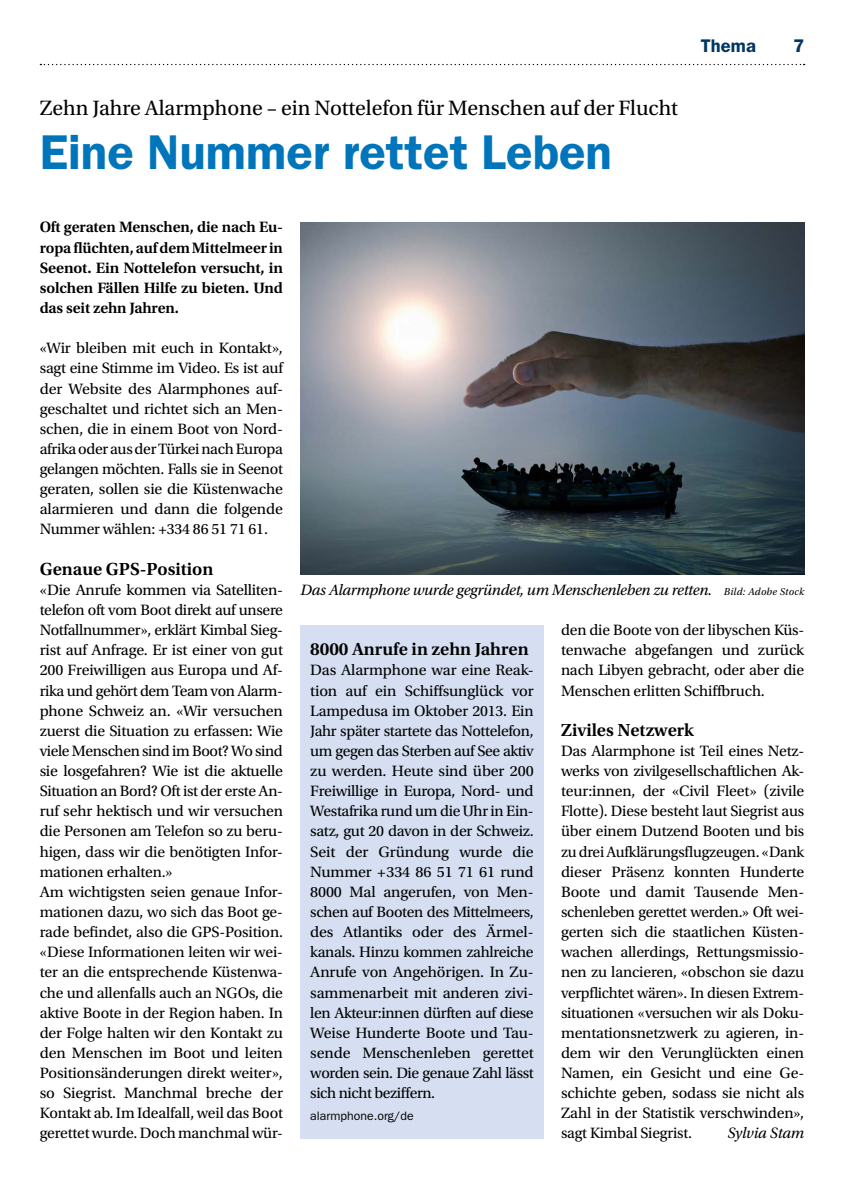
<style>
.page{position:relative;width:844px;height:1191px;background:#fff}
.page>*{position:absolute;margin:0;border:0;box-sizing:border-box;transform-origin:0 0}
.t1{font:600 49px "ITC Franklin Gothic Std";color:#0075bb}
.t2{font:21.88px "Utopia Std";color:#000}
.t3{font:600 18.38px "Utopia Std";color:#000}
.t4{font:600 18.38px "ITC Franklin Gothic Std";letter-spacing:.005em;color:#003664}
.t5{font:15.75px/20.1px "Utopia Std";letter-spacing:-.01em;color:#000;text-align:justify}
.t6{font:600 15.75px/20.1px "Utopia Std";letter-spacing:-.01em;color:#000;text-align:justify}
.t7{font:italic 15.75px "Utopia Std";letter-spacing:-.015em;color:#000}
.t8{font:12.25px "ITC Franklin Gothic Std";color:#000}
.s1{font-size:10.5px}
</style>
<div class="page">
<div style="left:300px;top:625px;width:243px;height:513px;background:#d5dff1"></div>
<img style="left:300px;top:222px;width:504px;height:352px">
<svg style="left:40px;top:64px;width:764px;height:1px"></svg>
<h2 class="t2" style="left:40px;top:96px;width:639px">Zehn Jahre Alarmphone – ein Nottelefon für Menschen auf der Flucht</h2>
<h1 class="t1" style="left:40px;top:123px;width:573px">Eine Nummer rettet Leben</h1>
<p class="t4" style="left:700px;top:35px;width:57px">Thema</p>
<p class="t4" style="left:793px;top:35px;width:13px">7</p>
<p class="t6" style="left:40px;top:217px;width:245px">Oft geraten Menschen, die nach Eu&shy;ropa flüchten, auf dem Mittelmeer in Seenot. Ein Nottelefon versucht, in solchen Fällen Hilfe zu bieten. Und das seit zehn Jahren.</p>
<p class="t5" style="left:40px;top:338px;width:245px">«Wir bleiben mit euch in Kontakt», sagt eine Stimme im Video. Es ist auf der Website des Alarmphones auf&shy;geschaltet und richtet sich an Men&shy;schen, die in einem Boot von Nord&shy;afrika oder aus der Türkei nach Europa gelangen möchten. Falls sie in Seenot geraten, sollen sie die Küstenwache alarmieren und dann die folgende Nummer wählen: +334 86 51 71 61.</p>
<p class="t3" style="left:40px;top:558px;width:175px">Genaue GPS-Position</p>
<p class="t5" style="left:40px;top:580px;width:245px;text-align:left">«Die Anrufe kommen via Satelliten&shy;telefon oft vom Boot direkt auf unsere Notfallnummer», erklärt Kimbal Sieg&shy;rist auf Anfrage. Er ist einer von gut 200 Freiwilligen aus Europa und Af&shy;rika und gehört dem Team von Alarm&shy;phone Schweiz an. «Wir versuchen zuerst die Situation zu erfassen: Wie viele Menschen sind im Boot? Wo sind sie losgefahren? Wie ist die aktuelle Situation an Bord? Oft ist der erste An&shy;ruf sehr hektisch und wir versuchen die Personen am Telefon so zu beru&shy;higen, dass wir die benötigten Infor&shy;mationen erhalten.»<br>Am wichtigsten seien genaue Infor&shy;mationen dazu, wo sich das Boot ge&shy;rade befindet, also die GPS-Position. «Diese Informationen leiten wir wei&shy;ter an die entsprechende Küstenwa&shy;che und allenfalls auch an NGOs, die aktive Boote in der Region haben. In der Folge halten wir den Kontakt zu den Menschen im Boot und leiten Positionsänderungen direkt weiter», so Siegrist. Manchmal breche der Kontakt ab. Im Idealfall, weil das Boot gerettet wurde. Doch manchmal wür-</p>
<p class="t7" style="left:300px;top:581px;width:505px">Das Alarmphone wurde gegründet, um Menschenleben zu retten. <span class="s1">Bild: Adobe Stock</span></p>
<p class="t3" style="left:310px;top:639px;width:220px">8000 Anrufe in zehn Jahren</p>
<p class="t5" style="left:310px;top:660px;width:225px">Das Alarmphone war eine Reak&shy;tion auf ein Schiffsunglück vor Lampedusa im Oktober 2013. Ein Jahr später startete das Nottelefon, um gegen das Sterben auf See aktiv zu werden. Heute sind über 200<br>Freiwillige in Europa, Nord- und Westafrika rund um die Uhr in Ein&shy;satz, gut 20 davon in der Schweiz.<br>Seit der Gründung wurde die Nummer +334 86 51 71 61 rund 8000 Mal angerufen, von Men&shy;schen auf Booten des Mittelmeers, des Atlantiks oder des Ärmel&shy;kanals. Hinzu kommen zahlreiche Anrufe von Angehörigen. In Zu&shy;sammenarbeit mit anderen zivi&shy;len Akteur:innen dürften auf diese Weise Hunderte Boote und Tau&shy;sende Menschenleben gerettet worden sein. Die genaue Zahl lässt sich nicht beziffern.</p>
<p class="t8" style="left:310px;top:1109px;width:105px">alarmphone.org/de</p>
<p class="t5" style="left:561px;top:620px;width:245px">den die Boote von der libyschen Küs&shy;tenwache abgefangen und zurück nach Libyen gebracht, oder aber die Menschen erlitten Schiffbruch.</p>
<p class="t3" style="left:561px;top:719px;width:135px">Ziviles Netzwerk</p>
<p class="t5" style="left:561px;top:741px;width:245px">Das Alarmphone ist Teil eines Netz&shy;werks von zivilgesellschaftlichen Ak&shy;teur:innen, der «Civil Fleet» (zivile Flotte). Diese besteht laut Siegrist aus über einem Dutzend Booten und bis zu drei Aufklärungsflugzeugen. «Dank dieser Präsenz konnten Hunderte Boote und damit Tausende Men&shy;schenleben gerettet werden.» Oft wei&shy;gerten sich die staatlichen Küsten&shy;wachen allerdings, Rettungsmissio&shy;nen zu lancieren, «obschon sie dazu verpflichtet wären». In diesen Extrem&shy;situationen «versuchen wir als Doku&shy;mentationsnetzwerk zu agieren, in&shy;dem wir den Verunglückten einen Namen, ein Gesicht und eine Ge&shy;schichte geben, sodass sie nicht als Zahl in der Statistik verschwinden», sagt Kimbal Siegrist.</p>
<p class="t7" style="left:727px;top:1124px;width:78px">Sylvia Stam</p>
</div>
